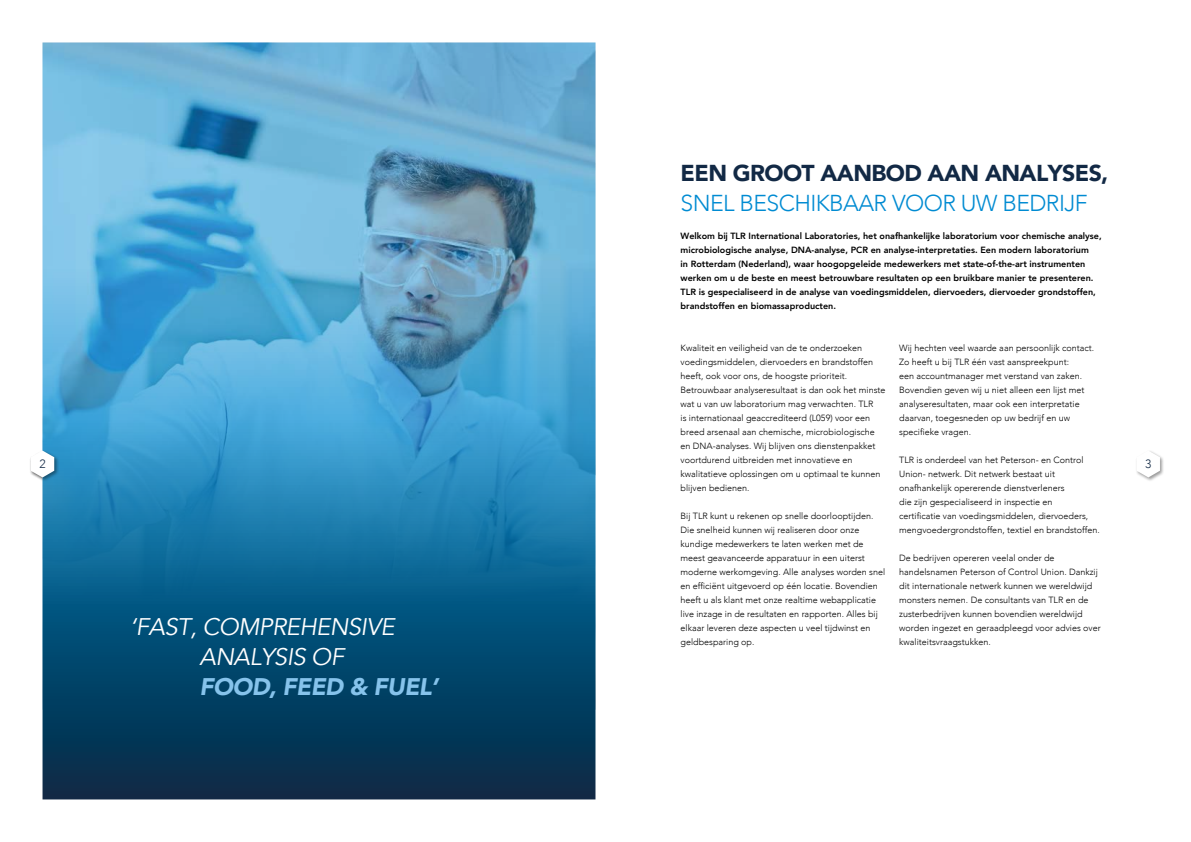
<style>
.page{position:relative;width:1191px;height:842px;background:#fff}
.page>*{position:absolute;margin:0;border:0;box-sizing:border-box;transform-origin:0 0}
.t1{font:italic 24px/30px "Avenir";letter-spacing:-.025em;color:#fff}
.t2{font:italic 900 24px "Avenir";letter-spacing:-.025em;color:#86c3eb}
.t3{font:300 23px "Avenir";letter-spacing:-.025em;color:#008bd2}
.t4{font:900 23px "Avenir";letter-spacing:-.025em;color:#122945}
.t5{font:300 12px "Avenir";color:#122945}
.t6{font:300 9px/14px "Avenir";color:#000}
.t7{font:800 9px/14px "Avenir";color:#000}
</style>
<div class="page">
<svg style="left:43px;top:43px;width:552px;height:756px;background:#3984ad"></svg>
<div style="left:30px;top:450px;width:29px;height:32px;background:#000;opacity:.4"></div>
<svg style="left:31px;top:451px;width:23px;height:26px"></svg>
<div style="left:1135px;top:450px;width:29px;height:32px;background:#000;opacity:.4"></div>
<svg style="left:1136px;top:451px;width:24px;height:26px"></svg>
<h2 class="t4" style="left:680px;top:153px;width:429px">EEN GROOT AANBOD AAN ANALYSES,</h2>
<h2 class="t3" style="left:680px;top:189px;width:409px">SNEL BESCHIKBAAR VOOR UW BEDRIJF</h2>
<p class="t7" style="left:680px;top:228px;width:422px">Welkom bĳ TLR International Laboratories, het onafhankelĳke laboratorium voor chemische analyse, microbiologische analyse, DNA-analyse, PCR en analyse-interpretaties. Een modern laboratorium<br>in Rotterdam (Nederland), waar hoogopgeleide medewerkers met state-of-the-art instrumenten werken om u de beste en meest betrouwbare resultaten op een bruikbare manier te presenteren.<br>TLR is gespecialiseerd in de analyse van voedingsmiddelen, diervoeders, diervoeder grondstoffen, brandstoffen en biomassaproducten.</p>
<p class="t6" style="left:680px;top:340px;width:206px">Kwaliteit en veiligheid van de te onderzoeken voedingsmiddelen, diervoeders en brandstoffen heeft, ook voor ons, de hoogste prioriteit.<br>Betrouwbaar analyseresultaat is dan ook het minste wat u van uw laboratorium mag verwachten. TLR<br>is internationaal geaccrediteerd (L059) voor een breed arsenaal aan chemische, microbiologische en DNA-analyses. Wij blijven ons dienstenpakket voortdurend uitbreiden met innovatieve en kwalitatieve oplossingen om u optimaal te kunnen blijven bedienen.</p>
<p class="t6" style="left:680px;top:508px;width:206px">Bij TLR kunt u rekenen op snelle doorlooptijden.<br>Die snelheid kunnen wij realiseren door onze kundige medewerkers te laten werken met de meest geavanceerde apparatuur in een uiterst moderne werkomgeving. Alle analyses worden snel en efficiënt uitgevoerd op één locatie. Bovendien heeft u als klant met onze realtime webapplicatie live inzage in de resultaten en rapporten. Alles bij elkaar leveren deze aspecten u veel tijdwinst en geldbesparing op.</p>
<p class="t6" style="left:899px;top:341px;width:196px">Wij hechten veel waarde aan persoonlijk contact.<br>Zo heeft u bij TLR één vast aanspreekpunt:<br>een accountmanager met verstand van zaken.<br>Bovendien geven wij u niet alleen een lijst met analyseresultaten, maar ook een interpretatie daarvan, toegesneden op uw bedrijf en uw specifieke vragen.</p>
<p class="t6" style="left:899px;top:453px;width:202px">TLR is onderdeel van het Peterson- en Control Union- netwerk. Dit netwerk bestaat uit onafhankelijk opererende dienstverleners<br>die zijn gespecialiseerd in inspectie en<br>certificatie van voedingsmiddelen, diervoeders, mengvoedergrondstoffen, textiel en brandstoffen.</p>
<p class="t6" style="left:899px;top:551px;width:203px">De bedrijven opereren veelal onder de handelsnamen Peterson of Control Union. Dankzij dit internationale netwerk kunnen we wereldwijd monsters nemen. De consultants van TLR en de zusterbedrijven kunnen bovendien wereldwijd worden ingezet en geraadpleegd voor advies over kwaliteitsvraagstukken.</p>
<h3 class="t5" style="left:39px;top:457px;width:8px">2</h3>
<h3 class="t5" style="left:1145px;top:457px;width:8px">3</h3>
<h1 class="t1" style="left:200px;top:612px;width:196px;text-indent:-69px">‘FAST, COMPREHENSIVE<br>ANALYSIS OF</h1>
<h1 class="t2" style="left:200px;top:667px;width:240px">FOOD, FEED &amp; FUEL’</h1>
</div>
